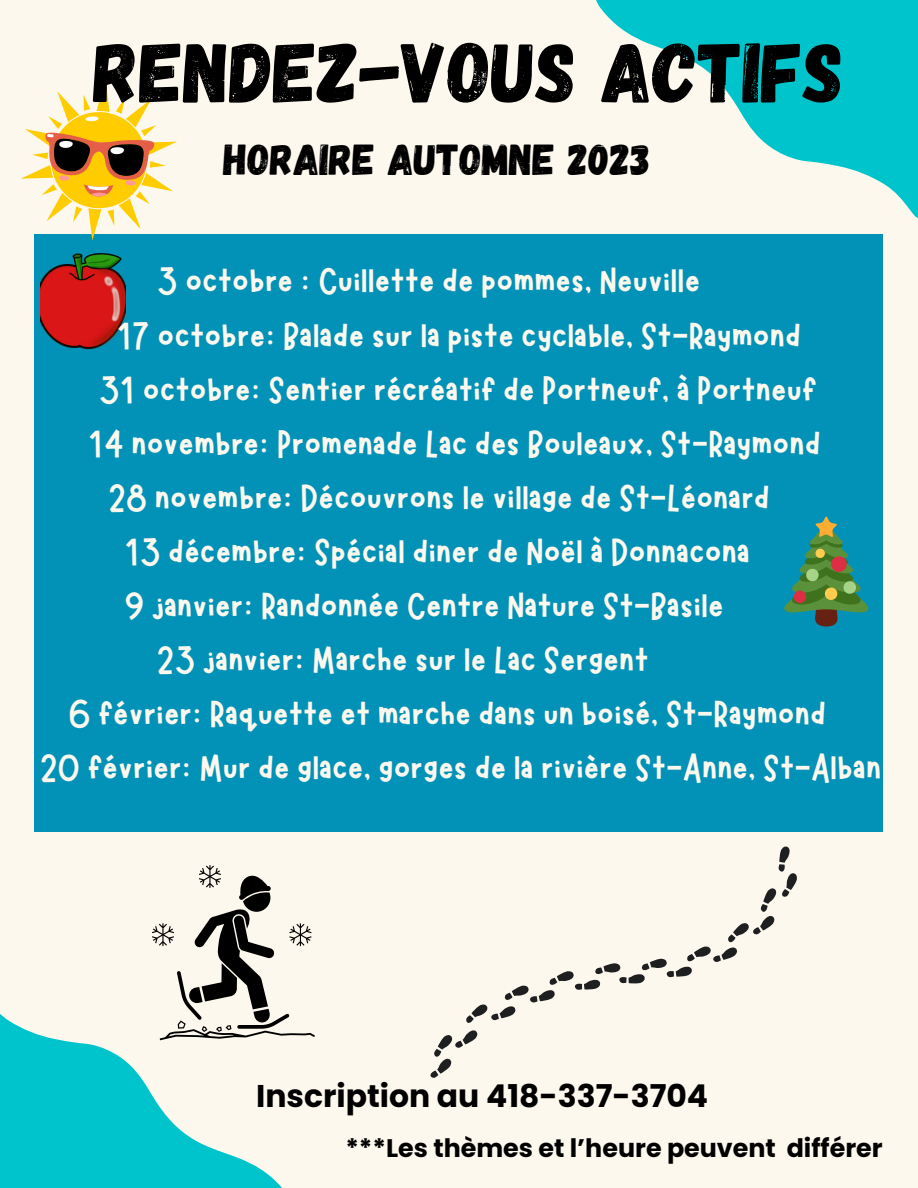
<style>
.page{position:relative;width:918px;height:1188px;background:#fdf8ee}
.page>*{position:absolute;margin:0;border:0;box-sizing:border-box;transform-origin:0 0}
.t1{font:84.6px "Gagalin";color:#000}
.t2{font:43.35px "Gagalin";color:#000}
.t3{font:39.3px "Marykate";color:#fdf8ee}
.t4{font:700 31.35px "Poppins";color:#000}
.t5{font:700 25.35px "Poppins";color:#000}
</style>
<div class="page">
<div style="left:35px;top:235px;width:848px;height:596px;background:#0292b7"></div>
<svg style="left:0;top:1014px;width:282px;height:174px;fill:#00c4cc"></svg>
<svg style="left:596px;top:0;width:322px;height:218px;fill:#00c4cc"></svg>
<svg style="left:152px;top:865px;width:163px;height:175px"></svg>
<svg style="left:780px;top:516px;width:92px;height:111px;background:#338a7d"></svg>
<svg style="left:431px;top:846px;width:366px;height:232px"></svg>
<svg style="left:21px;top:80px;width:156px;height:161px"></svg>
<img style="left:40px;top:253px;width:86px;height:98px">
<p class="t1" style="left:94px;top:18px;width:752px">RENDEZ-VOUS ACTIFS</p>
<p class="t2" style="left:224px;top:131px;width:429px">HORAIRE AUTOMNE 2023</p>
<p class="t3" style="left:157px;top:256px;width:545px">3 octobre : Cuillette de pommes, Neuville</p>
<p class="t3" style="left:117px;top:310px;width:686px">17 octobre: Balade sur la piste cyclable, St-Raymond</p>
<p class="t3" style="left:99px;top:364px;width:720px">31 octobre: Sentier récréatif de Portneuf, à Portneuf</p>
<p class="t3" style="left:88px;top:418px;width:734px">14 novembre: Promenade Lac des Bouleaux, St-Raymond</p>
<p class="t3" style="left:109px;top:472px;width:663px">28 novembre: Découvrons le village de St-Léonard</p>
<p class="t3" style="left:124px;top:526px;width:627px">13 décembre: Spécial diner de Noël à Donnacona</p>
<p class="t3" style="left:124px;top:580px;width:601px">9 janvier: Randonnée Centre Nature St-Basile</p>
<p class="t3" style="left:157px;top:635px;width:493px">23 janvier: Marche sur le Lac Sergent</p>
<p class="t3" style="left:68px;top:689px;width:759px">6 février: Raquette et marche dans un boisé, St-Raymond</p>
<p class="t3" style="left:40px;top:743px;width:843px">20 février: Mur de glace, gorges de la rivière St-Anne, St-Alban</p>
<p class="t4" style="left:256px;top:1074px;width:454px">Inscription au 418-337-3704</p>
<p class="t5" style="left:345px;top:1131px;width:539px">***Les thèmes et l’heure peuvent différer</p>
</div>
